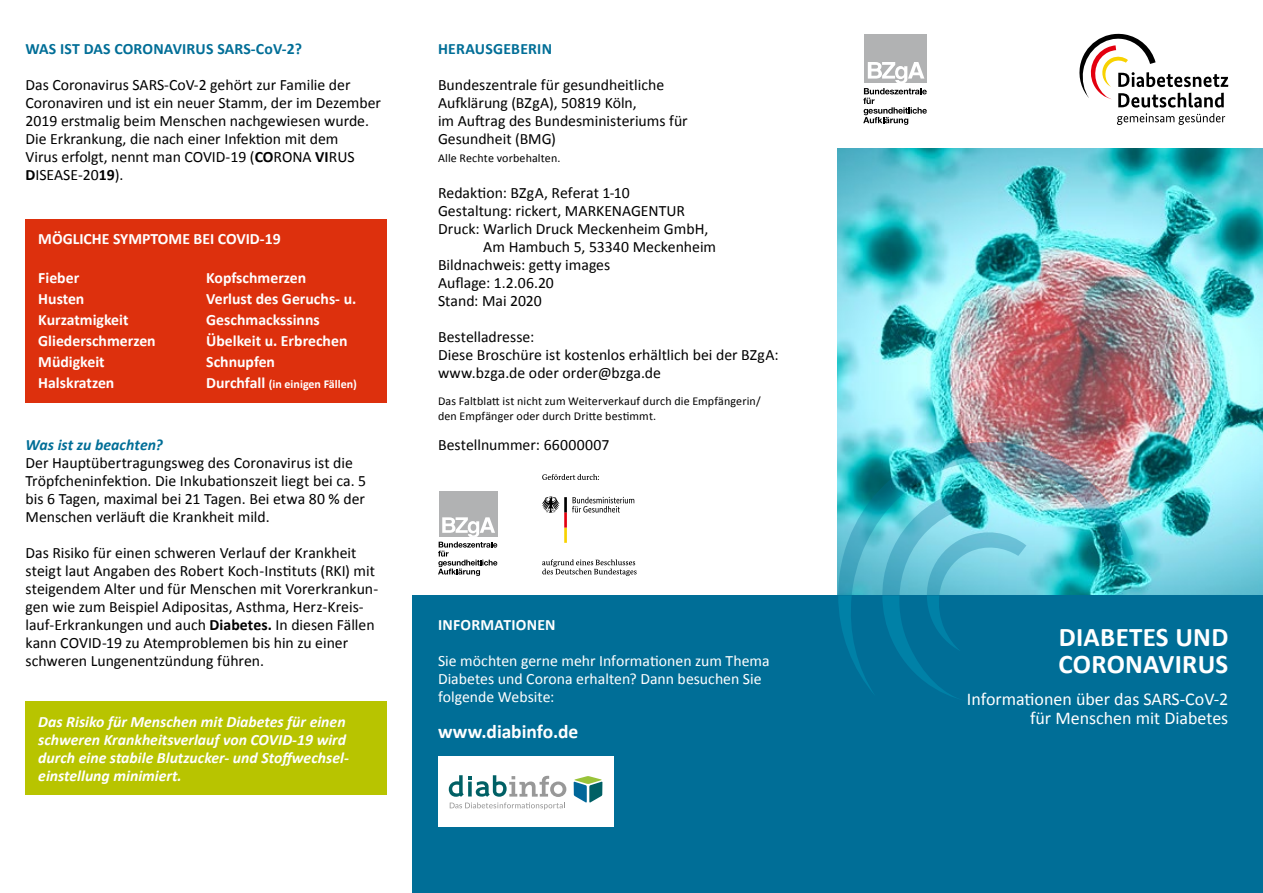
<style>
.page{position:relative;width:1263px;height:893px;background:#fff}
.page>*{position:absolute;margin:0;border:0;box-sizing:border-box;transform-origin:0 0}
.t1{font:700 27px/27px "Calibri";letter-spacing:.01em;color:#fff}
.t2{font:700 19.5px "Calibri";letter-spacing:-.005em;color:#fff}
.t3{font:18px/19.5px "Calibri";color:#fff;text-align:right}
.t4{font:15.75px/18px "Calibri";color:#000}
.t5{font:700 15.75px/21px "Calibri";color:#fff}
.t6{font:italic 700 15.75px/18px "Calibri";color:#fff}
.t7{font:15.75px/18px "Calibri";color:#fff}
.t8{font:700 15.75px "Calibri";letter-spacing:.01em;color:#006e97}
.t9{font:italic 700 15.75px "Calibri";letter-spacing:.005em;color:#006e97}
.t10{font:12px/15px "Calibri";letter-spacing:.01em;color:#000}
.t11{font:700 12px "Calibri";color:#fff}
.s1{font-weight:700}
.s2{font-size:15.75px}
</style>
<div class="page">
<div style="left:864px;top:34px;width:63px;height:49px;background:#b1b2b3"></div>
<svg style="left:863px;top:62px;width:64px;height:63px"></svg>
<img style="left:838px;top:149px;width:425px;height:446px">
<div style="left:412px;top:595px;width:851px;height:298px;background:#006e97"></div>
<svg style="left:542px;top:474px;width:57px;height:6px"></svg>
<svg style="left:542px;top:559px;width:95px;height:17px"></svg>
<svg style="left:542px;top:496px;width:92px;height:47px"></svg>
<div style="left:26px;top:702px;width:361px;height:93px;background:#b8c400"></div>
<div style="left:26px;top:219px;width:361px;height:184px;background:#dd300d"></div>
<div style="left:439px;top:491px;width:58px;height:46px;background:#b1b2b3"></div>
<svg style="left:438px;top:517px;width:59px;height:59px"></svg>
<div style="left:438px;top:756px;width:175px;height:71px;background:#fff"></div>
<svg style="left:574px;top:776px;width:28px;height:27px"></svg>
<svg style="left:449px;top:775px;width:117px;height:35px"></svg>
<img style="left:837px;top:430px;width:297px;height:165px">
<svg style="left:838px;top:487px;width:188px;height:211px"></svg>
<svg style="left:1079px;top:33px;width:149px;height:92px"></svg>
<p class="t8" style="left:26px;top:39px;width:278px">WAS IST DAS CORONAVIRUS SARS-CoV-2?</p>
<p class="t4" style="left:26px;top:76px;width:357px">Das Coronavirus SARS-CoV-2 gehört zur Familie der Coronaviren und ist ein neuer Stamm, der im Dezember 2019 erstmalig beim Menschen nachgewiesen wurde.<br>Die Erkrankung, die nach einer Infektion mit dem<br>Virus erfolgt, nennt man COVID-19 (<span class="s1">CO</span>RONA <span class="s1">VI</span>RUS <span class="s1">D</span>ISEASE-20<span class="s1">19</span>).</p>
<p class="t5" style="left:38px;top:228px;width:244px">MÖGLICHE SYMPTOME BEI COVID-19</p>
<p class="t5" style="left:38px;top:267px;width:119px">Fieber<br>Husten<br>Kurzatmigkeit<br>Gliederschmerzen<br>Müdigkeit<br>Halskratzen</p>
<p class="t5" style="left:206px;top:267px;width:152px">Kopfschmerzen<br>Verlust des Geruchs- u.<br>Geschmackssinns<br>Übelkeit u. Erbrechen<br>Schnupfen</p>
<p class="t11" style="left:206px;top:376px;width:152px"><span class="s2">Durchfall</span> (in einigen Fällen)</p>
<p class="t9" style="left:26px;top:435px;width:139px">Was ist zu beachten?</p>
<p class="t4" style="left:26px;top:454px;width:342px">Der Hauptübertragungsweg des Coronavirus ist die Tröpfcheninfektion. Die Inkubationszeit liegt bei ca. 5 bis 6 Tagen, maximal bei 21 Tagen. Bei etwa 80 % der Menschen verläuft die Krankheit mild.</p>
<p class="t4" style="left:26px;top:544px;width:354px">Das Risiko für einen schweren Verlauf der Krankheit steigt laut Angaben des Robert Koch-Instituts (RKI) mit steigendem Alter und für Menschen mit Vorerkrankun&shy;gen wie zum Beispiel Adipositas, Asthma, Herz-Kreis&shy;lauf-Erkrankungen und auch <span class="s1">Diabetes.</span> In diesen Fällen kann COVID-19 zu Atemproblemen bis hin zu einer schweren Lungenentzündung führen.</p>
<p class="t6" style="left:38px;top:712px;width:311px">Das Risiko für Menschen mit Diabetes für einen schweren Krankheitsverlauf von COVID-19 wird durch eine stabile Blutzucker- und Stoffwechsel&shy;einstellung minimiert.</p>
<p class="t8" style="left:438px;top:39px;width:116px">HERAUSGEBERIN</p>
<p class="t4" style="left:438px;top:76px;width:251px">Bundeszentrale für gesundheitliche<br>Aufklärung (BZgA), 50819 Köln,<br>im Auftrag des Bundesministeriums für<br>Gesundheit (BMG)</p>
<p class="t10" style="left:438px;top:151px;width:124px">Alle Rechte vorbehalten.</p>
<p class="t4" style="left:438px;top:184px;width:193px">Redaktion: BZgA, Referat 1-10</p>
<p class="t4" style="left:438px;top:202px;width:249px">Gestaltung: rickert, MARKENAGENTUR</p>
<p class="t4" style="left:438px;top:220px;width:272px">Druck: Warlich Druck Meckenheim GmbH,</p>
<p class="t4" style="left:483px;top:238px;width:234px">Am Hambuch 5, 53340 Meckenheim</p>
<p class="t4" style="left:438px;top:256px;width:174px">Bildnachweis: getty images</p>
<p class="t4" style="left:438px;top:274px;width:117px">Auflage: 1.2.06.20</p>
<p class="t4" style="left:438px;top:292px;width:105px">Stand: Mai 2020</p>
<p class="t4" style="left:438px;top:328px;width:342px">Bestelladresse:<br>Diese Broschüre ist kostenlos erhältlich bei der BZgA: www.bzga.de oder order@bzga.de</p>
<p class="t10" style="left:438px;top:393px;width:324px">Das Faltblatt ist nicht zum Weiterverkauf durch die Empfängerin/ den Empfänger oder durch Dritte bestimmt.</p>
<p class="t4" style="left:438px;top:436px;width:173px">Bestellnummer: 66000007</p>
<p class="t5" style="left:438px;top:614px;width:119px">INFORMATIONEN</p>
<p class="t7" style="left:438px;top:652px;width:333px">Sie möchten gerne mehr Informationen zum Thema<br>Diabetes und Corona erhalten? Dann besuchen Sie folgende Website:</p>
<p class="t2" style="left:438px;top:719px;width:142px">www.diabinfo.de</p>
<h1 class="t1" style="left:1058px;top:624px;width:171px">DIABETES UND<br>CORONAVIRUS</h1>
<p class="t3" style="left:967px;top:689px;width:263px">Informationen über das SARS-CoV-2 für Menschen mit Diabetes</p>
</div>
